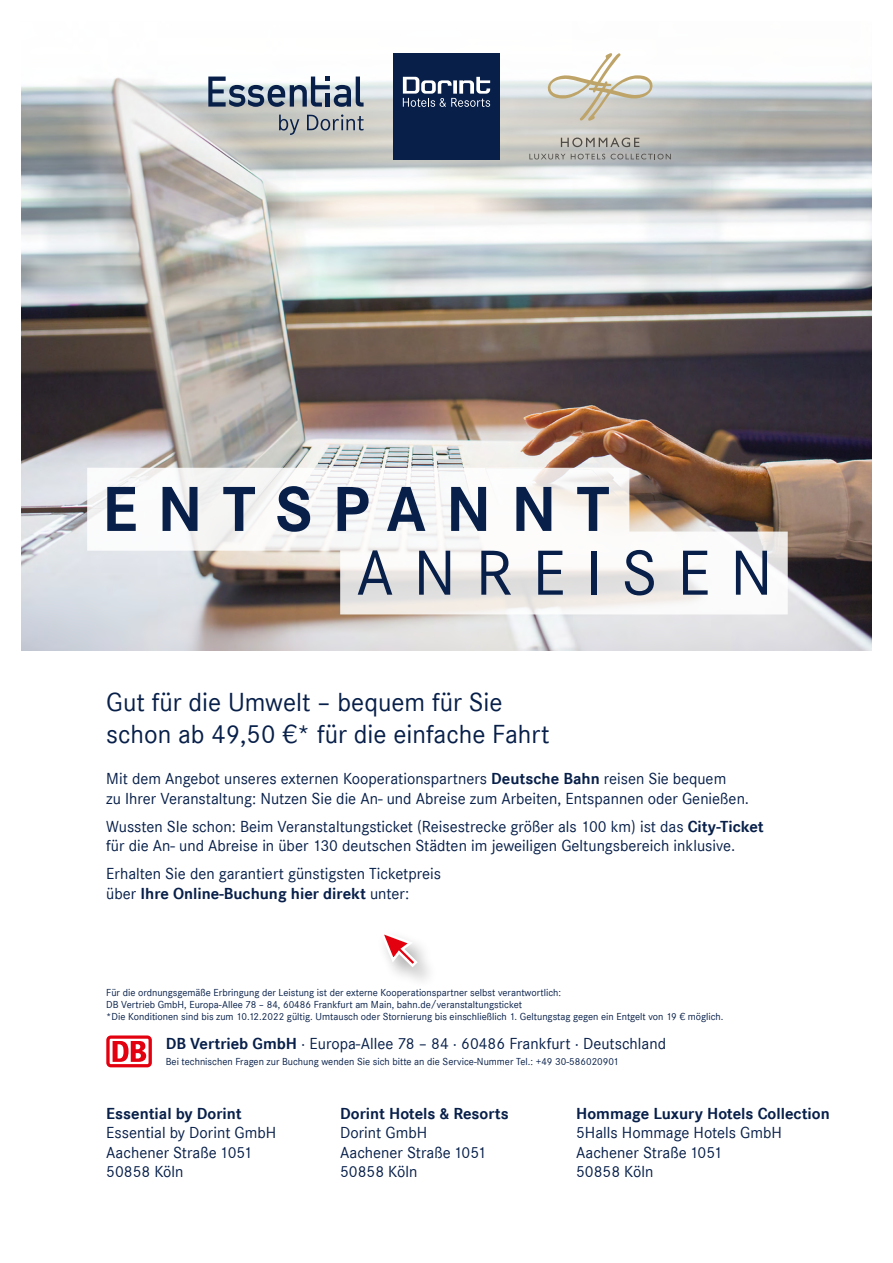
<style>
.page{position:relative;width:893px;height:1263px;background:#fff}
.page>*{position:absolute;margin:0;border:0;box-sizing:border-box;transform-origin:0 0}
.t1{font:700 66px "Corporate S";letter-spacing:.3em;color:#071f49}
.t2{font:66px "Corporate S";letter-spacing:.3em;color:#071f49}
.t3{font:27px/32.2px "Corporate S";color:#071f49}
.t4{font:16.5px/19.5px "Corporate S";color:#071f49}
.t5{font:700 16.5px "Corporate S";color:#071f49}
.t6{font:10.5px/12px "Corporate S";color:#071f49}
.s1{font-weight:700}
</style>
<div class="page">
<img style="left:21px;top:81px;width:851px;height:570px">
<svg style="left:87px;top:468px;width:701px;height:146px"></svg>
<div style="left:106px;top:1035px;width:46px;height:32px;background:linear-gradient(to right,#e3000f,#e30110);border-radius:5px"></div>
<div style="left:110px;top:1039px;width:39px;height:25px;background:#fff"></div>
<svg style="left:113px;top:1041px;width:33px;height:21px"></svg>
<div style="left:56px;top:0;width:762px;height:319px;background:#fff;opacity:.75"></div>
<svg style="left:561px;top:138px;width:78px;height:9px"></svg>
<svg style="left:529px;top:154px;width:36px;height:5px"></svg>
<svg style="left:571px;top:154px;width:34px;height:5px"></svg>
<svg style="left:611px;top:154px;width:60px;height:5px"></svg>
<svg style="left:547px;top:53px;width:107px;height:68px"></svg>
<div style="left:393px;top:53px;width:107px;height:106px;background:#071f49"></div>
<svg style="left:403px;top:77px;width:87px;height:30px"></svg>
<svg style="left:279px;top:115px;width:20px;height:20px"></svg>
<svg style="left:307px;top:114px;width:57px;height:17px"></svg>
<svg style="left:208px;top:77px;width:156px;height:30px"></svg>
<div style="left:375px;top:927px;width:63px;height:63px;background:#000;opacity:.3"></div>
<svg style="left:377px;top:928px;width:43px;height:41px"></svg>
<h1 class="t1" style="left:102px;top:471px;width:509px">ENTSPANNT</h1>
<h1 class="t2" style="left:356px;top:535px;width:418px">ANREISEN</h1>
<h2 class="t3" style="left:106px;top:686px;width:445px">Gut für die Umwelt – bequem für Sie schon ab 49,50 €* für die einfache Fahrt</h2>
<p class="t4" style="left:106px;top:769px;width:644px">Mit dem Angebot unseres externen Kooperationspartners <span class="s1">Deutsche Bahn</span> reisen Sie bequem<br>zu Ihrer Veranstaltung: Nutzen Sie die An- und Abreise zum Arbeiten, Entspannen oder Genießen.</p>
<p class="t4" style="left:106px;top:816px;width:659px">Wussten SIe schon: Beim Veranstaltungsticket (Reisestrecke größer als 100 km) ist das <span class="s1">City-Ticket </span>für die An- und Abreise in über 130 deutschen Städten im jeweiligen Geltungsbereich inklusive.</p>
<p class="t4" style="left:106px;top:864px;width:336px">Erhalten Sie den garantiert günstigsten Ticketpreis über <span class="s1">Ihre Online-Buchung hier direkt</span> unter:</p>
<p class="t6" style="left:106px;top:986px;width:619px">Für die ordnungsgemäße Erbringung der Leistung ist der externe Kooperationspartner selbst verantwortlich:<br>DB Vertrieb GmbH, Europa-Allee 78 – 84, 60486 Frankfurt am Main, bahn.de/veranstaltungsticket<br>*Die Konditionen sind bis zum 10.12.2022 gültig. Umtausch oder Stornierung bis einschließlich 1. Geltungstag gegen ein Entgelt von 19 € möglich.</p>
<p class="t4" style="left:166px;top:1033px;width:502px"><span class="s1">DB Vertrieb GmbH</span> · Europa-Allee 78 – 84 · 60486 Frankfurt · Deutschland</p>
<p class="t6" style="left:166px;top:1056px;width:455px">Bei technischen Fragen zur Buchung wenden Sie sich bitte an die Service-Nummer Tel.: +49 30-586020901</p>
<p class="t5" style="left:106px;top:1104px;width:137px">Essential by Dorint</p>
<p class="t4" style="left:106px;top:1123px;width:172px">Essential by Dorint GmbH<br>Aachener Straße 1051<br>50858 Köln</p>
<p class="t5" style="left:340px;top:1104px;width:170px">Dorint Hotels &amp; Resorts</p>
<p class="t4" style="left:340px;top:1123px;width:148px">Dorint GmbH<br>Aachener Straße 1051<br>50858 Köln</p>
<p class="t5" style="left:576px;top:1104px;width:255px">Hommage Luxury Hotels Collection</p>
<p class="t4" style="left:576px;top:1123px;width:207px">5Halls Hommage Hotels GmbH<br>Aachener Straße 1051<br>50858 Köln</p>
</div>
